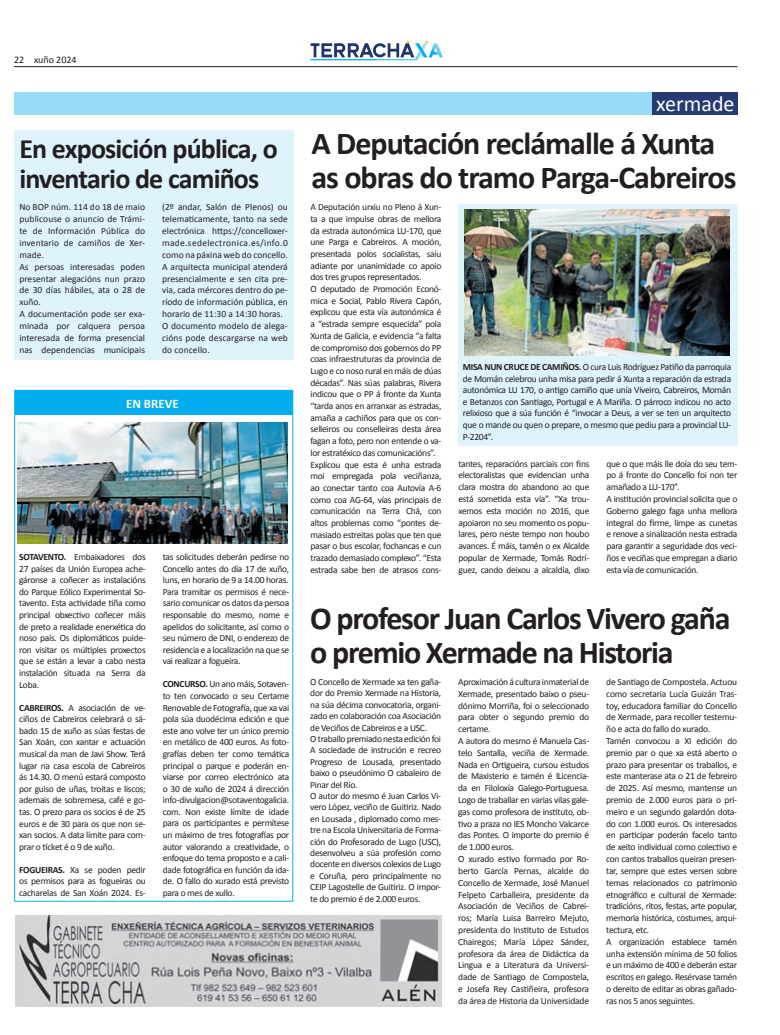
<style>
.page{position:relative;width:780px;height:1035px;background:#fff}
.page>*{position:absolute;margin:0;border:0;box-sizing:border-box;transform-origin:0 0}
.t1{font:700 32px/34px "Calibri";letter-spacing:-.04em;color:#231f20}
.t2{font:700 28px/30px "Calibri";letter-spacing:-.03em;color:#231f20}
.t3{font:22px "Calibri";color:#fff}
.t4{font:700 13px "Calibri";color:#fff}
.t5{font:10px "Calibri";color:#231f20}
.t6{font:9.5px/11.8px "Calibri";letter-spacing:-.03em;color:#231f20;text-align:justify}
.t7{font:9.5px/11.9px "Calibri";color:#231f20}
.s1{font-weight:700}
</style>
<div class="page">
<hr style="left:14px;top:66px;width:723px;height:1px;background:#231f20">
<svg style="left:310px;top:41px;width:132px;height:19px"></svg>
<div style="left:14px;top:92px;width:723px;height:22px;background:#97daf8"></div>
<div style="left:652px;top:92px;width:85px;height:22px;background:#253b73"></div>
<div style="left:14px;top:130px;width:279px;height:230px;background:#dff3fc"></div>
<div style="left:458px;top:204px;width:279px;height:241px;background:#dff3fc"></div>
<img style="left:464px;top:210px;width:265px;height:146px">
<svg style="left:14px;top:389px;width:280px;height:513px"></svg>
<div style="left:15px;top:390px;width:277px;height:25px;background:#00aeef"></div>
<img style="left:18px;top:422px;width:270px;height:122px">
<img style="left:16px;top:916px;width:425px;height:90px">
<p class="t5" style="left:14px;top:54px;width:64px">22 xuño 2024</p>
<h2 class="t2" style="left:19px;top:132px;width:260px">En exposición pública, o inventario de camiños</h2>
<p class="t7" style="left:19px;top:201px;width:127px">No BOP núm. 114 do 18 de maio publicouse o anuncio de Trámi&shy;te de Información Pública do inventario de camiños de Xer&shy;made.<br>As persoas interesadas poden presentar alegacións nun prazo de 30 días hábiles, ata o 28 de xuño.<br>A documentación pode ser exa&shy;minada por calquera persoa interesada de forma presencial nas dependencias municipais</p>
<p class="t7" style="left:162px;top:201px;width:127px">(2º andar, Salón de Plenos) ou telematicamente, tanto na sede electrónica https://concelloxer&shy;made.sedelectronica.es/info.0 como na páxina web do concello.<br>A arquitecta municipal atenderá presencialmente e sen cita pre&shy;via, cada mércores dentro do pe&shy;ríodo de información pública, en horario de 11:30 a 14:30 horas.<br>O documento modelo de alega&shy;cións pode descargarse na web do concello.</p>
<h3 class="t4" style="left:126px;top:395px;width:54px">EN BREVE</h3>
<p class="t6" style="left:19px;top:550px;width:128px"><span class="s1">SOTAVENTO.</span> Embaixadores dos 27 países da Unión Europea ache&shy;gáronse a coñecer as instalacións do Parque Eólico Experimental So&shy;tavento. Esta actividade tiña como principal obxectivo coñecer máis de preto a realidade enerxética do noso país. Os diplomáticos puide&shy;ron visitar os múltiples proxectos que se están a levar a cabo nesta instalación situada na Serra da Loba.</p>
<p class="t6" style="left:19px;top:701px;width:128px"><span class="s1">CABREIROS.</span> A asociación de ve&shy;ciños de Cabreiros celebrará o sá&shy;bado 15 de xuño as súas festas de San Xoán, con xantar e actuación musical da man de Javi Show. Terá lugar na casa escola de Cabreiros ás 14.30. O menú estará composto por guiso de uñas, troitas e liscos; ademais de sobremesa, café e go&shy;tas. O prezo para os socios é de 25 euros e de 30 para os que non se&shy;xan socios. A data límite para com&shy;prar o tícket é o 9 de xuño.</p>
<p class="t6" style="left:19px;top:863px;width:128px"><span class="s1">FOGUEIRAS.</span> Xa se poden pedir os permisos para as fogueiras ou cacharelas de San Xoán 2024. Es-</p>
<p class="t6" style="left:163px;top:550px;width:128px">tas solicitudes deberán pedirse no Concello antes do día 17 de xuño, luns, en horario de 9 a 14.00 horas.<br>Para tramitar os permisos é nece&shy;sario comunicar os datos da persoa responsable do mesmo, nome e apelidos do solicitante, así como o seu número de DNI, o enderezo de residencia e a localización na que se vai realizar a fogueira.</p>
<p class="t6" style="left:163px;top:678px;width:128px"><span class="s1">CONCURSO.</span> Un ano máis, Sotaven&shy;to ten convocado o seu Certame Renovable de Fotografía, que xa vai pola súa duodécima edición e que este ano volve ter un único premio en metálico de 400 euros. As foto&shy;grafías deben ter como temática principal o parque e poderán en&shy;viarse por correo electrónico ata o 30 de xuño de 2024 á dirección info-divulgacion@sotaventogalicia. com. Non existe límite de idade para os participantes e permítese un máximo de tres fotografías por autor valorando a creatividade, o enfoque do tema proposto e a cali&shy;dade fotográfica en función da ida&shy;de. O fallo do xurado está previsto para o mes de xullo.</p>
<h3 class="t3" style="left:656px;top:90px;width:80px">xermade</h3>
<h1 class="t1" style="left:311px;top:125px;width:426px">A Deputación reclámalle á Xunta as obras do tramo Parga-Cabreiros</h1>
<p class="t6" style="left:310px;top:201px;width:132px;text-align:left">A Deputación urxiu no Pleno á Xun&shy;ta a que impulse obras de mellora da estrada autonómica LU-170, que une Parga e Cabreiros. A moción, presentada polos socialistas, saíu adiante por unanimidade co apoio dos tres grupos representados.<br>O deputado de Promoción Econó&shy;mica e Social, Pablo Rivera Capón, explicou que esta vía autonómica é a “estrada sempre esquecida” pola Xunta de Galicia, e evidencia “a falta de compromiso dos gobernos do PP coas infraestruturas da provincia de Lugo e co noso rural en máis de dúas décadas”. Nas súas palabras, Rivera indicou que o PP á fronte da Xunta “tarda anos en arranxar as estradas, amaña a cachiños para que os con&shy;selleiros ou conselleiras desta área fagan a foto, pero non entende o va&shy;lor estratéxico das comunicacións”.<br>Explicou que esta é unha estrada moi empregada pola veciñanza, ao conectar tanto coa Autovía A-6 como coa AG-64, vías principais de comunicación na Terra Chá, con altos problemas como “pontes de&shy;masiado estreitas polas que ten que pasar o bus escolar, fochancas e cun trazado demasiado complexo”. “Esta estrada sabe ben de atrasos cons-</p>
<p class="t6" style="left:463px;top:361px;width:270px"><span class="s1">MISA NUN CRUCE DE CAMIÑOS.</span> O cura Luis Rodríguez Patiño da parroquia de Momán celebrou unha misa para pedir á Xunta a reparación da estrada autonómica LU 170, o antigo camiño que unía Viveiro, Cabreiros, Momán e Betanzos con Santiago, Portugal e A Mariña. O párroco indicou no acto relixioso que a súa función é “invocar a Deus, a ver se ten un arquitecto que o mande ou quen o prepare, o mesmo que pediu para a provincial LU-P-2204”.</p>
<p class="t6" style="left:458px;top:457px;width:132px">tantes, reparacións parciais con fins electoralistas que evidencian unha clara mostra do abandono ao que está sometida esta vía”. “Xa trou&shy;xemos esta moción no 2016, que apoiaron no seu momento os popu&shy;lares, pero neste tempo non houbo avances. É máis, tamén o ex Alcalde popular de Xermade, Tomás Rodrí&shy;guez, cando deixou a alcaldía, dixo</p>
<p class="t6" style="left:606px;top:457px;width:132px;text-align:left">que o que máis lle doía do seu tem&shy;po á fronte do Concello foi non ter amañado a LU-170”.<br>A institución provincial solicita que o<br>Goberno galego faga unha mellora integral do firme, limpe as cunetas e renove a sinalización nesta estrada para garantir a seguridade dos veci&shy;ños e veciñas que empregan a diario esta vía de comunicación.</p>
<h1 class="t1" style="left:310px;top:600px;width:421px">O profesor Juan Carlos Vivero gaña o premio Xermade na Historia</h1>
<p class="t6" style="left:310px;top:675px;width:132px;line-height:11.4px;text-align:left">O Concello de Xermade xa ten gaña&shy;dor do Premio Xermade na Historia, na súa décima convocatoria, organi&shy;zado en colaboración coa Asociación de Veciños de Cabreiros e a USC.<br>O traballo premiado nesta edición foi A sociedade de instrución e recreo Progreso de Lousada, presentado baixo o pseudónimo O cabaleiro de Pinar del Rio.<br>O autor do mesmo é Juan Carlos Vi&shy;vero López, veciño de Guitiriz. Nado en Lousada , diplomado como mes&shy;tre na Escola Universitaria de Forma&shy;ción do Profesorado de Lugo (USC), desenvolveu a súa profesión como docente en diversos colexios de Lugo e Coruña, pero principalmente no CEIP Lagostelle de Guitiriz. O impor&shy;te do premio é de 2.000 euros.</p>
<p class="t6" style="left:458px;top:675px;width:132px;text-align:left">Aproximación á cultura inmaterial de<br>Xermade, presentado baixo o pseu&shy;dónimo Morriña, foi o seleccionado para obter o segundo premio do certame.<br>A autora do mesmo é Manuela Cas&shy;telo Santalla, veciña de Xermade.<br>Nada en Ortigueira, cursou estudos de Maxisterio e tamén é lLicencia&shy;da en Filoloxía Galego-Portuguesa.<br>Logo de traballar en varias vilas gale&shy;gas como profesora de instituto, ob&shy;tivo a praza no IES Moncho Valcarce das Pontes. O importe do premio é de 1.000 euros.<br>O xurado estivo formado por Ro&shy;berto García Pernas, alcalde do<br>Concello de Xermade, José Manuel<br>Felpeto Carballeira, presidente da<br>Asociación de Veciños de Cabrei&shy;ros; María Luisa Barreiro Mejuto, presidenta do Instituto de Estudos<br>Chairegos; María López Sández, profesora da área de Didáctica da<br>Lingua e a Literatura da Universi&shy;dade de Santiago de Compostela, e Josefa Rey Castiñeira, profesora da área de Historia da Universidade</p>
<p class="t6" style="left:606px;top:675px;width:132px;text-align:left">de Santiago de Compostela. Actuou como secretaria Lucía Guizán Tras&shy;toy, educadora familiar do Concello de Xermade, para recoller testemu&shy;ño e acta do fallo do xurado.<br>Tamén convocou a XI edición do premio par o que xa está aberto o prazo para presentar os traballos, e este manterase ata o 21 de febreiro de 2025. Así mesmo, mantense un premio de 2.000 euros para o pri&shy;meiro e un segundo galardón dota&shy;do con 1.000 euros. Os interesados en participar poderán facelo tanto de xeito individual como colectivo e con cantos traballos queiran presen&shy;tar, sempre que estes versen sobre temas relacionados co patrimonio etnográfico e cultural de Xermade: tradicións, ritos, festas, arte popular, memoria histórica, costumes, arqui&shy;tectura, etc.<br>A organización establece tamén unha extensión mínima de 50 folios e un máximo de 400 e deberán estar escritos en galego. Resérvase tamén o dereito de editar as obras gañado&shy;ras nos 5 anos seguintes.</p>
</div>
